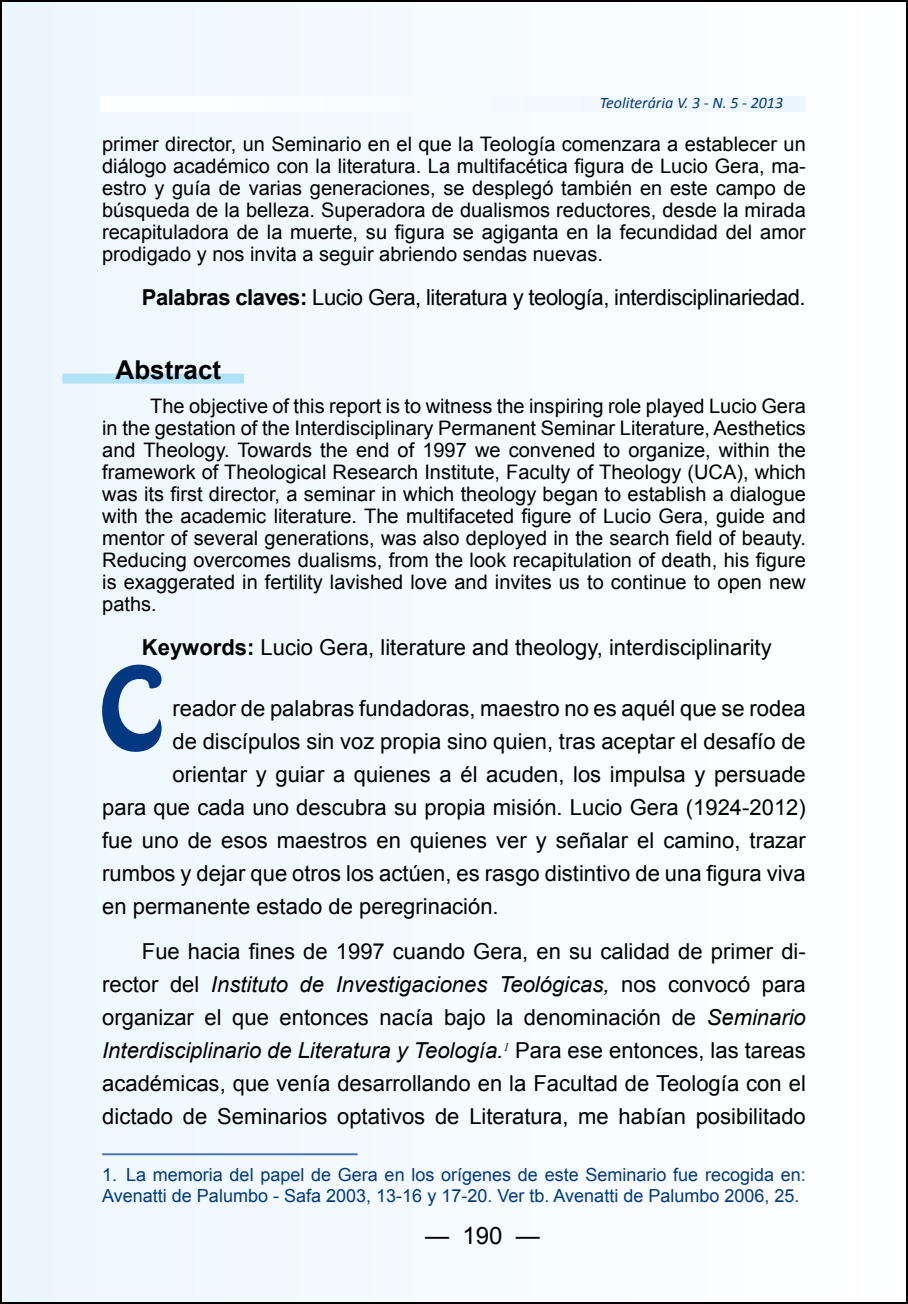
<style>
.page{position:relative;width:908px;height:1304px;background:#fff}
.page>*{position:absolute;margin:0;border:0;box-sizing:border-box;transform-origin:0 0}
.t1{font:101.2px "Hobo Std";color:#003882}
.t2{font:700 26px "Arial";color:#000}
.t3{font:24px "Arial";color:#000}
.t4{font:22px/33px "Arial";color:#000;text-align:justify}
.t5{font:22px "Arial";letter-spacing:-.02em;color:#000}
.t6{font:20px/22px "Arial";color:#000;text-align:justify}
.t7{font:18px/21px "Arial";color:#003882}
.t8{font:italic 16px "Calibri";color:#003882}
.s1{font-weight:700}
.s2{font-style:italic}
</style>
<div class="page">
<div style="left:1px;top:1px;width:905px;height:1302px;background:#f5fbfe"></div>
<div style="left:62px;top:374px;width:182px;height:10px;background:#b3e2f6"></div>
<hr style="left:102px;top:1153px;width:255px;height:2px;background:#4d74a8">
<p class="t8" style="left:599px;top:93px;width:185px">Teoliterária V. 3 - N. 5 - 2013</p>
<p class="t6" style="left:102px;top:133px;width:705px">primer director, un Seminario en el que la Teología comenzara a establecer un diálogo académico con la literatura. La multifacética figura de Lucio Gera, ma&shy;estro y guía de varias generaciones, se desplegó también en este campo de búsqueda de la belleza. Superadora de dualismos reductores, desde la mirada recapituladora de la muerte, su figura se agiganta en la fecundidad del amor prodigado y nos invita a seguir abriendo sendas nuevas.</p>
<p class="t5" style="left:142px;top:283px;width:665px"><span class="s1">Palabras claves:</span> Lucio Gera, literatura y teología, interdisciplinariedad.</p>
<h2 class="t2" style="left:116px;top:353px;width:107px">Abstract</h2>
<p class="t6" style="left:102px;top:395px;width:705px;text-indent:48px">The objective of this report is to witness the inspiring role played Lucio Gera in the gestation of the Interdisciplinary Permanent Seminar Literature, Aesthetics and Theology. Towards the end of 1997 we convened to organize, within the framework of Theological Research Institute, Faculty of Theology (UCA), which was its first director, a seminar in which theology began to establish a dialogue with the academic literature. The multifaceted figure of Lucio Gera, guide and mentor of several generations, was also deployed in the search field of beauty.<br>Reducing overcomes dualisms, from the look recapitulation of death, his figure is exaggerated in fertility lavished love and invites us to continue to open new paths.</p>
<p class="t4" style="left:142px;top:631px;width:631px"><span class="s1">Keywords:</span> Lucio Gera, literature and theology, interdisciplinarity</p>
<h1 class="t1" style="left:100px;top:639px;width:67px">C</h1>
<p class="t4" style="left:172px;top:692px;width:634px">reador de palabras fundadoras, maestro no es aquél que se rodea</p>
<p class="t4" style="left:172px;top:725px;width:634px">de discípulos sin voz propia sino quien, tras aceptar el desafío de</p>
<p class="t4" style="left:172px;top:758px;width:634px">orientar y guiar a quienes a él acuden, los impulsa y persuade</p>
<p class="t4" style="left:102px;top:791px;width:704px">para que cada uno descubra su propia misión. Lucio Gera (1924-2012)</p>
<p class="t4" style="left:102px;top:824px;width:705px">fue uno de esos maestros en quienes ver y señalar el camino, trazar</p>
<p class="t4" style="left:102px;top:857px;width:704px">rumbos y dejar que otros los actúen, es rasgo distintivo de una figura viva</p>
<p class="t4" style="left:102px;top:890px;width:398px">en permanente estado de peregrinación.</p>
<p class="t4" style="left:102px;top:935px;width:705px;text-indent:40px">Fue hacia fines de 1997 cuando Gera, en su calidad de primer di&shy;rector del <span class="s2">Instituto de Investigaciones Teológicas,</span> nos convocó para organizar el que entonces nacía bajo la denominación de <span class="s2">Seminario Interdisciplinario de Literatura y Teología.</span><sup>1</sup> Para ese entonces, las tareas académicas, que venía desarrollando en la Facultad de Teología con el dictado de Seminarios optativos de Literatura, me habían posibilitado</p>
<p class="t7" style="left:102px;top:1164px;width:705px">1. La memoria del papel de Gera en los orígenes de este Seminario fue recogida en:<br>Avenatti de Palumbo - Safa 2003, 13-16 y 17-20. Ver tb. Avenatti de Palumbo 2006, 25.</p>
<p class="t3" style="left:425px;top:1219px;width:116px">— 190 —</p>
</div>
